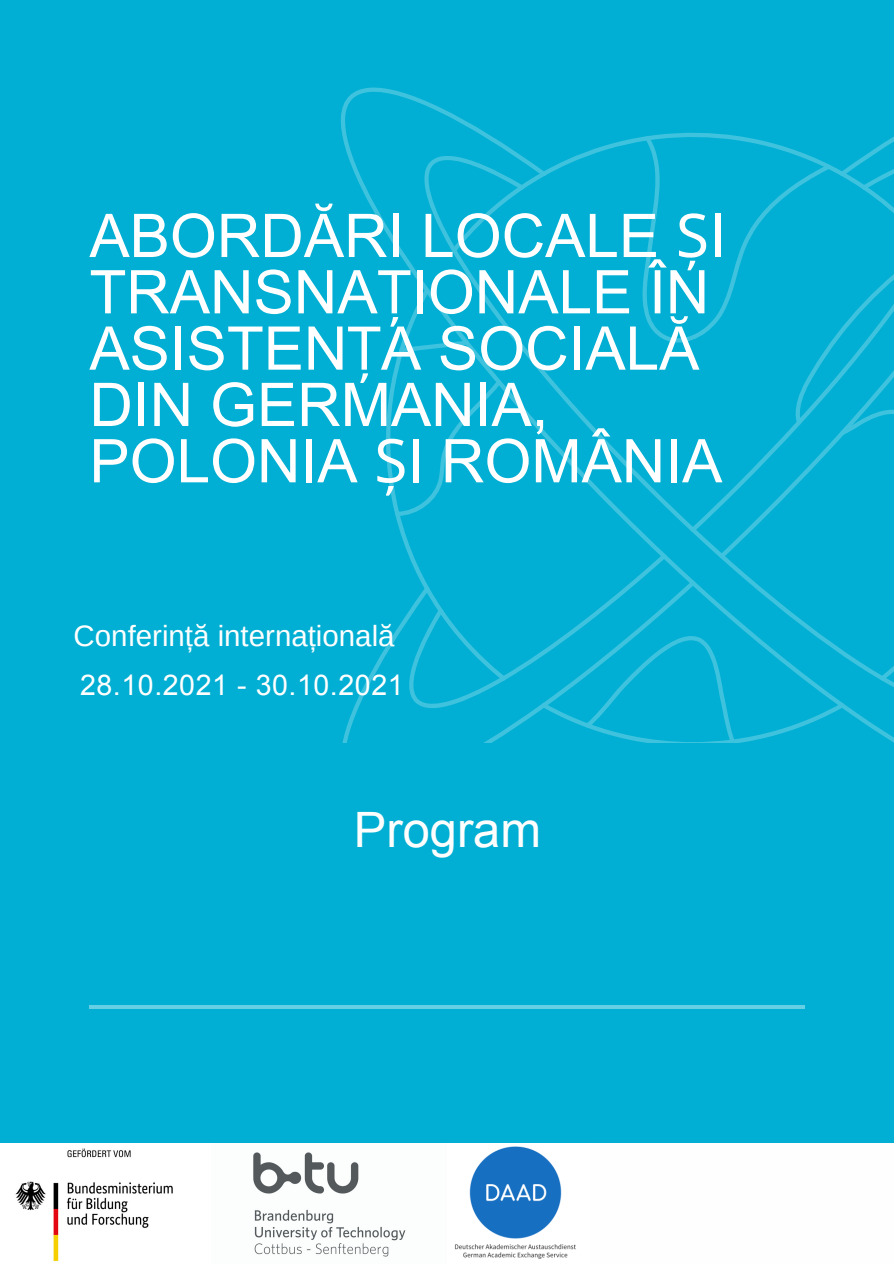
<style>
.page{position:relative;width:894px;height:1264px;background:#fff}
.page>*{position:absolute;margin:0;border:0;box-sizing:border-box;transform-origin:0 0}
.t1{font:60.3px/56.2px "Arial";color:#fff}
.t2{font:48.75px "Arial";color:#fefefe}
.t3{font:29.4px "Arimo";color:#fff}
.t4{font:28.5px "Arial";letter-spacing:.02em;color:#fff}
.s1{font-family:"Noto Sans"}
</style>
<div class="page">
<div style="left:0;top:0;width:893px;height:1263px;background:#00afd3"></div>
<svg style="left:341px;top:88px;width:143px;height:654px"></svg>
<svg style="left:395px;top:132px;width:498px;height:610px"></svg>
<hr style="left:89px;top:1005px;width:715px;height:3px;background:#66cfe4">
<img style="left:0;top:1143px;width:211px;height:120px">
<img style="left:211px;top:1143px;width:380px;height:120px">
<div style="left:591px;top:1143px;width:302px;height:120px;background:#fefefe"></div>
<p class="t1" style="left:89px;top:208px;width:637px">ABORDĂRI LOCALE <span class="s1">Ș</span>I<br>TRANSNA<span class="s1">Ț</span>IONALE ÎN<br>ASISTEN<span class="s1">Ț</span>A SOCIALĂ<br>DIN GERMANIA,<br>POLONIA <span class="s1">Ș</span>I ROMÂNIA</p>
<p class="t3" style="left:74px;top:619px;width:322px">Conferință internațională</p>
<p class="t4" style="left:80px;top:669px;width:325px">28.10.2021 - 30.10.2021</p>
<p class="t2" style="left:354px;top:803px;width:189px">Program</p>
</div>
